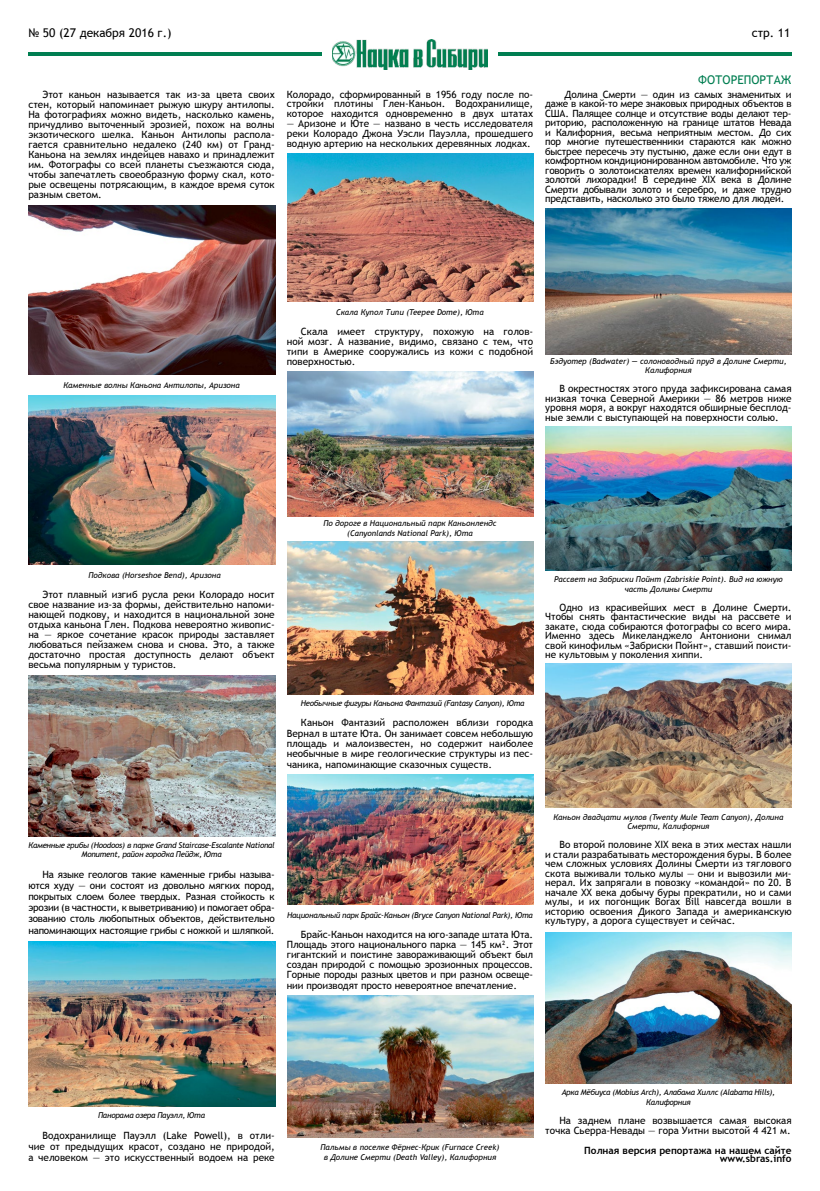
<style>
.page{position:relative;width:820px;height:1191px;background:#fff}
.page>*{position:absolute;margin:0;border:0;box-sizing:border-box;transform-origin:0 0}
.t1{font:12px "Trebuchet MS";color:#000}
.t2{font:12px "Trebuchet MS";color:#007e51}
.t3{font:10px/9.5px "Trebuchet MS";color:#000;text-align:justify}
.t4{font:700 10px/8px "Trebuchet MS";color:#000;text-align:right}
.t5{font:italic 8px/9.5px "Trebuchet MS";color:#000;text-align:center}
.t6{font:italic 8px/9px "Trebuchet MS";letter-spacing:-.03em;color:#000;text-align:center}
</style>
<div class="page">
<hr style="left:28px;top:52px;width:293px;height:3px;background:#007e51">
<hr style="left:498px;top:52px;width:293px;height:3px;background:#007e51">
<img style="left:332px;top:39px;width:155px;height:30px">
<img style="left:28px;top:205px;width:247px;height:169px">
<img style="left:287px;top:154px;width:246px;height:147px">
<img style="left:287px;top:372px;width:246px;height:144px">
<img style="left:28px;top:395px;width:247px;height:169px">
<img style="left:28px;top:675px;width:247px;height:161px">
<img style="left:28px;top:942px;width:247px;height:164px">
<img style="left:287px;top:541px;width:246px;height:153px">
<img style="left:287px;top:774px;width:246px;height:130px">
<img style="left:287px;top:995px;width:246px;height:142px">
<img style="left:545px;top:209px;width:246px;height:145px">
<img style="left:545px;top:426px;width:246px;height:144px">
<img style="left:545px;top:663px;width:246px;height:144px">
<img style="left:545px;top:932px;width:246px;height:151px">
<p class="t1" style="left:28px;top:25px;width:145px">№ 50 (27 декабря 2016 г.)</p>
<p class="t1" style="left:751px;top:25px;width:40px">стр. 11</p>
<p class="t3" style="left:28px;top:89px;width:248px;line-height:10px;text-indent:14px">Этот каньон называется так из-за цвета своих стен, который напоминает рыжую шкуру антилопы.<br>На фотографиях можно видеть, насколько камень, причудливо выточенный эрозией, похож на волны экзотического шелка. Каньон Антилопы распола&shy;гается сравнительно недалеко (240 км) от Гранд-Каньона на землях индейцев навахо и принадлежит им. Фотографы со всей планеты съезжаются сюда, чтобы запечатлеть своеобразную форму скал, кото&shy;рые освещены потрясающим, в каждое время суток разным светом.</p>
<p class="t3" style="left:287px;top:89px;width:248px">Колорадо, сформированный в 1956 году после по&shy;стройки плотины Глен-Каньон. Водохранилище, которое находится одновременно в двух штатах</p>
<p class="t3" style="left:287px;top:118px;width:248px;line-height:10px">— Аризоне и Юте — названо в честь исследователя реки Колорадо Джона Уэсли Пауэлла, прошедшего водную артерию на нескольких деревянных лодках.</p>
<p class="t2" style="left:698px;top:72px;width:95px">ФОТОРЕПОРТАЖ</p>
<p class="t3" style="left:545px;top:89px;width:248px;text-indent:19px">Долина Смерти — один из самых знаменитых и даже в какой-то мере знаковых природных объектов в США. Палящее солнце и отсутствие воды делают тер&shy;риторию, расположенную на границе штатов Невада и Калифорния, весьма неприятным местом. До сих пор многие путешественники стараются как можно быстрее пересечь эту пустыню, даже если они едут в комфортном кондиционированном автомобиле. Что уж говорить о золотоискателях времен калифорнийской золотой лихорадки! В середине XIX века в Долине Смерти добывали золото и серебро, и даже трудно представить, насколько это было тяжело для людей.</p>
<p class="t5" style="left:63px;top:380px;width:178px">Каменные волны Каньона Антилопы, Аризона</p>
<p class="t5" style="left:336px;top:307px;width:149px">Скала Купол Типи (Teepee Dome), Юта</p>
<p class="t3" style="left:287px;top:326px;width:248px;line-height:10px;text-indent:14px">Скала имеет структуру, похожую на голов&shy;ной мозг. А название, видимо, связано с тем, что типи в Америке сооружались из кожи с подобной поверхностью.</p>
<p class="t5" style="left:550px;top:356px;width:238px">Бэдуотер (Badwater) — солоноводный пруд в Долине Смерти,<br>Калифорния</p>
<p class="t3" style="left:545px;top:384px;width:248px;text-indent:14px">В окрестностях этого пруда зафиксирована самая низкая точка Северной Америки — 86 метров ниже уровня моря, а вокруг находятся обширные бесплод&shy;ные земли с выступающей на поверхности солью.</p>
<p class="t5" style="left:323px;top:518px;width:174px;line-height:10px">По дороге в Национальный парк Каньонлендс (Canyonlands National Park), Юта</p>
<p class="t5" style="left:88px;top:570px;width:134px">Подкова (Horseshoe Bend), Аризона</p>
<p class="t3" style="left:28px;top:589px;width:248px;line-height:10px;text-indent:14px">Этот плавный изгиб русла реки Колорадо носит свое название из-за формы, действительно напоми&shy;нающей подкову, и находится в национальной зоне отдыха каньона Глен. Подкова невероятно живопис&shy;на — яркое сочетание красок природы заставляет любоваться пейзажем снова и снова. Это, а также достаточно простая доступность делают объект весьма популярным у туристов.</p>
<p class="t5" style="left:554px;top:575px;width:230px">Рассвет на Забриски Пойнт (Zabriskie Point). Вид на южную часть Долины Смерти</p>
<p class="t3" style="left:545px;top:602px;width:248px;text-indent:14px">Одно из красивейших мест в Долине Смерти.<br>Чтобы снять фантастические виды на рассвете и закате, сюда собираются фотографы со всего мира.<br>Именно здесь Микеланджело Антониони снимал свой кинофильм «Забриски Пойнт», ставший поисти&shy;не культовым у поколения хиппи.</p>
<p class="t6" style="left:301px;top:698px;width:225px">Необычные фигуры Каньона Фантазий (Fantasy Canyon), Юта</p>
<p class="t3" style="left:287px;top:717px;width:248px;line-height:10.4px;text-indent:14px">Каньон Фантазий расположен вблизи городка Вернал в штате Юта. Он занимает совсем небольшую площадь и малоизвестен, но содержит наиболее необычные в мире геологические структуры из пес&shy;чаника, напоминающие сказочных существ.</p>
<p class="t6" style="left:28px;top:840px;width:248px">Каменные грибы (Hoodoos) в парке Grand Staircase-Escalante National<br>Monument, район городка Пейдж, Юта</p>
<p class="t3" style="left:28px;top:869px;width:248px;line-height:11.1px;text-indent:14px">На языке геологов такие каменные грибы называ&shy;ются худу — они состоят из довольно мягких пород, покрытых слоем более твердых. Разная стойкость к эрозии (в частности, к выветриванию) и помогает обра&shy;зованию столь любопытных объектов, действительно напоминающих настоящие грибы с ножкой и шляпкой.</p>
<p class="t6" style="left:287px;top:910px;width:247px">Национальный парк Брайс-Каньон (Bryce Canyon National Park), Юта</p>
<p class="t3" style="left:287px;top:929px;width:248px;line-height:10.1px;text-indent:14px">Брайс-Каньон находится на юго-западе штата Юта.<br>Площадь этого национального парка — 145 км². Этот гигантский и поистине завораживающий объект был создан природой с помощью эрозионных процессов.<br>Горные породы разных цветов и при разном освеще&shy;нии производят просто невероятное впечатление.</p>
<p class="t5" style="left:553px;top:812px;width:231px">Каньон двадцати мулов (Twenty Mule Team Canyon), Долина<br>Смерти, Калифорния</p>
<p class="t3" style="left:545px;top:840px;width:248px;text-indent:14px">Во второй половине XIX века в этих местах нашли и стали разрабатывать месторождения буры. В более чем сложных условиях Долины Смерти из тяглового скота выживали только мулы — они и вывозили ми&shy;нерал. Их запрягали в повозку «командой» по 20. В начале XX века добычу буры прекратили, но и сами мулы, и их погонщик Borax Bill навсегда вошли в историю освоения Дикого Запада и американскую культуру, а дорога существует и сейчас.</p>
<p class="t6" style="left:98px;top:1110px;width:108px">Панорама озера Пауэлл, Юта</p>
<p class="t3" style="left:28px;top:1129px;width:248px;line-height:11px;text-indent:14px">Водохранилище Пауэлл (Lake Powell), в отли&shy;чие от предыдущих красот, создано не природой, а человеком — это искусственный водоем на реке</p>
<p class="t5" style="left:320px;top:1142px;width:180px;line-height:10px">Пальмы в поселке Фёрнес-Крик (Furnace Creek) в Долине Смерти (Death Valley), Калифорния</p>
<p class="t6" style="left:561px;top:1088px;width:215px;line-height:9.5px">Арка Мёбиуса (Mobius Arch), Алабама Хиллс (Alabama Hills),<br>Калифорния</p>
<p class="t3" style="left:545px;top:1115px;width:248px;text-align:right">На заднем плане возвышается самая высокая точка Сьерра-Невады — гора Уитни высотой 4 421 м.</p>
<p class="t4" style="left:584px;top:1146px;width:209px">Полная версия репортажа на нашем сайте www.sbras.info</p>
</div>
